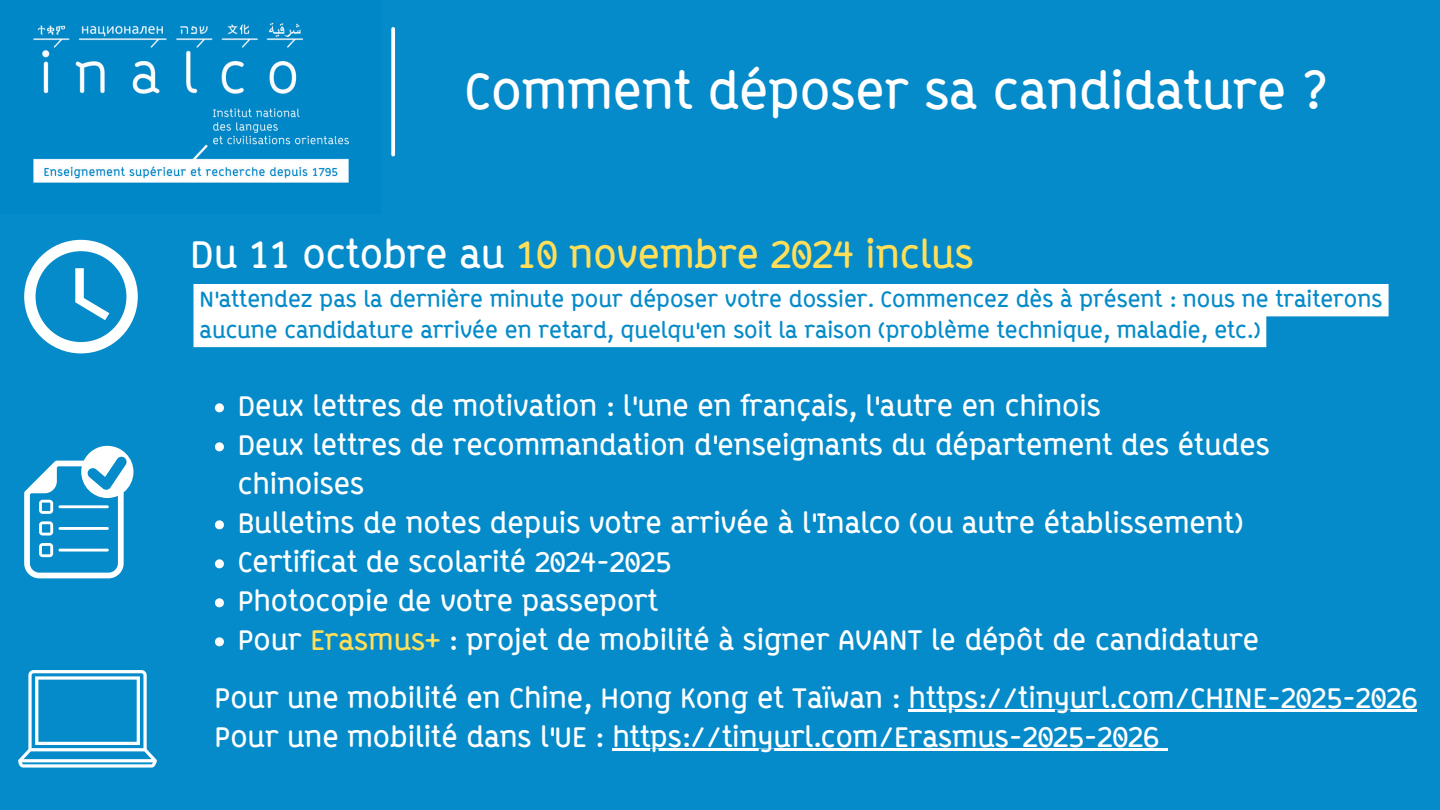
<style>
.page{position:relative;width:1440px;height:810px;background:#058bc9}
.page>*{position:absolute;margin:0;border:0;box-sizing:border-box;transform-origin:0 0}
.t1{font:700 50px "ABB Line";color:#fff}
.t2{font:700 38px "ABB Line";color:#ffde59}
.t3{font:700 28px/39px "ABB Line";color:#fff}
.t4{font:700 22px/30.8px "ABB Line";color:#058bc9}
.s1{color:#fff}
.s2{color:#ffde59}
</style>
<div class="page">
<img style="left:33px;top:22px;width:316px;height:161px">
<svg style="left:391px;top:29px;width:4px;height:126px"></svg>
<svg style="left:24px;top:240px;width:113px;height:113px"></svg>
<svg style="left:24px;top:446px;width:109px;height:132px"></svg>
<svg style="left:18px;top:670px;width:139px;height:98px"></svg>
<div style="left:194px;top:284px;width:1195px;height:63px;background:#fff"></div>
<svg style="left:215px;top:403px;width:9px;height:9px"></svg>
<svg style="left:215px;top:442px;width:9px;height:9px"></svg>
<svg style="left:215px;top:520px;width:9px;height:9px"></svg>
<svg style="left:215px;top:559px;width:9px;height:9px"></svg>
<svg style="left:215px;top:598px;width:9px;height:9px"></svg>
<svg style="left:215px;top:637px;width:9px;height:9px"></svg>
<hr style="left:909px;top:710px;width:508px;height:2px;background:#fff">
<hr style="left:612px;top:749px;width:547px;height:2px;background:#fff">
<svg style="left:1159px;top:749px;width:8px;height:2px"></svg>
<h1 class="t1" style="left:465px;top:61px;width:863px">Comment déposer sa candidature ?</h1>
<p class="t2" style="left:190px;top:231px;width:785px"><span class="s1">Du 11 octobre au</span> 10 novembre 2024 inclus</p>
<h2 class="t4" style="left:200px;top:284px;width:1184px">N'attendez pas la dernière minute pour déposer votre dossier. Commencez dès à présent : nous ne traiterons aucune candidature arrivée en retard, quelqu'en soit la raison (problème technique, maladie, etc.)</h2>
<p class="t3" style="left:238px;top:387px;width:865px">Deux lettres de motivation : l'une en français, l'autre en chinois</p>
<p class="t3" style="left:238px;top:426px;width:1033px">Deux lettres de recommandation d'enseignants du département des études chinoises</p>
<p class="t3" style="left:238px;top:504px;width:1007px">Bulletins de notes depuis votre arrivée à l'Inalco (ou autre établissement)</p>
<p class="t3" style="left:238px;top:543px;width:435px">Certificat de scolarité 2024-2025</p>
<p class="t3" style="left:238px;top:582px;width:422px">Photocopie de votre passeport</p>
<p class="t3" style="left:238px;top:621px;width:1023px">Pour <span class="s2">Erasmus+</span> : projet de mobilité à signer AVANT le dépôt de candidature</p>
<p class="t3" style="left:215px;top:679px;width:1204px">Pour une mobilité en Chine, Hong Kong et Taïwan : https://tinyurl.com/CHINE-2025-2026</p>
<p class="t3" style="left:215px;top:718px;width:946px">Pour une mobilité dans l'UE : https://tinyurl.com/Erasmus-2025-2026</p>
</div>
